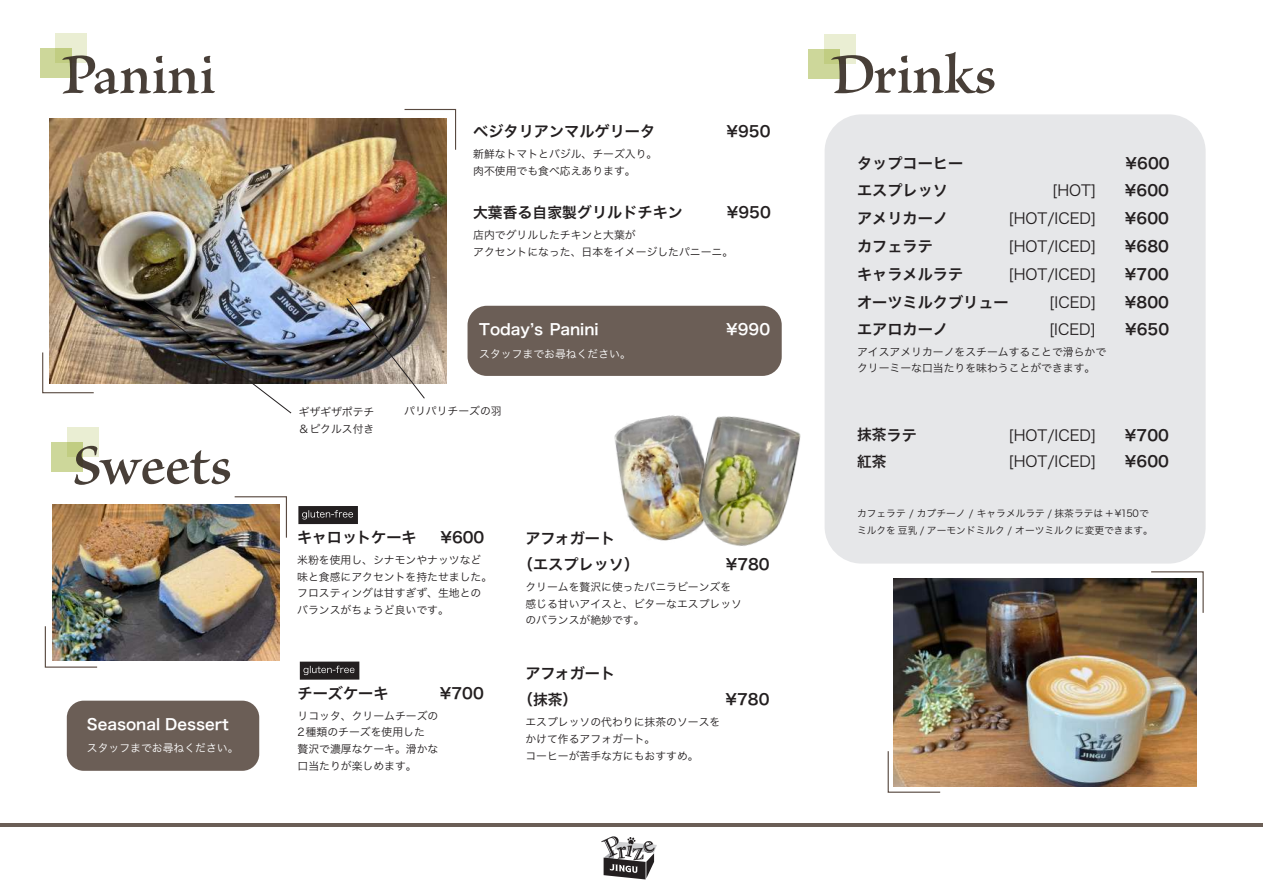
<style>
.page{position:relative;width:1263px;height:893px;background:#fff}
.page>*{position:absolute;margin:0;border:0;box-sizing:border-box;transform-origin:0 0}
.t1{font:600 59.55px "Brioso Pro";color:#31271f}
.t2{font:15.15px/26.5px "Hira Kaku Pro N W6";color:#231f20}
.t3{font:15.15px "Hira Kaku Pro N W3";color:#231f20}
.t4{font:15.15px "Hira Kaku Pro N W6";color:#fff}
.t5{font:14.7px "Hira Kaku Pro N W6";color:#231f20}
.t6{font:10.8px/16.8px "Hira Kaku Pro N W3";color:#231f20}
.t7{font:10.8px "Hira Kaku Pro N W3";color:#fff}
.t8{font:9.75px/17.4px "Hira Kaku Pro N W3";color:#231f20}
.s1{font-size:14.7px}
.s2{font-size:15.15px}
</style>
<div class="page">
<div style="left:824px;top:114px;width:381px;height:450px;background:#e6e7e9;border-radius:37px"></div>
<div style="left:40px;top:48px;width:31px;height:30px;background:#cdd79a"></div>
<svg style="left:56px;top:33px;width:31px;height:30px"></svg>
<div style="left:51px;top:442px;width:32px;height:30px;background:#cdd79a"></div>
<svg style="left:67px;top:427px;width:32px;height:30px"></svg>
<div style="left:808px;top:49px;width:32px;height:30px;background:#cdd79a"></div>
<svg style="left:824px;top:34px;width:31px;height:30px"></svg>
<svg style="left:403px;top:108px;width:54px;height:43px"></svg>
<svg style="left:42px;top:351px;width:52px;height:43px"></svg>
<img style="left:50px;top:119px;width:396px;height:265px">
<svg style="left:44px;top:626px;width:54px;height:42px"></svg>
<svg style="left:234px;top:496px;width:53px;height:42px"></svg>
<img style="left:52px;top:504px;width:228px;height:157px">
<svg style="left:601px;top:836px;width:56px;height:43px"></svg>
<img style="left:142px;top:299px;width:150px;height:115px">
<img style="left:345px;top:297px;width:81px;height:102px">
<img style="left:614px;top:415px;width:54px;height:126px">
<img style="left:668px;top:415px;width:133px;height:131px">
<svg style="left:1151px;top:571px;width:53px;height:43px"></svg>
<svg style="left:887px;top:750px;width:54px;height:43px"></svg>
<img style="left:894px;top:578px;width:302px;height:208px">
<hr style="left:0;top:823px;width:1263px;height:4px;background:#6b5e56">
<div style="left:467px;top:306px;width:315px;height:70px;background:#6b5e56;border-radius:19px"></div>
<div style="left:67px;top:701px;width:192px;height:70px;background:#6b5e56;border-radius:17px"></div>
<div style="left:300px;top:662px;width:59px;height:18px;background:#231f20"></div>
<svg style="left:303px;top:666px;width:51px;height:9px"></svg>
<div style="left:298px;top:506px;width:60px;height:18px;background:#231f20"></div>
<svg style="left:302px;top:510px;width:51px;height:9px"></svg>
<h1 class="t1" style="left:62px;top:43px;width:155px">Panini</h1>
<h1 class="t1" style="left:831px;top:42px;width:166px">Drinks</h1>
<h1 class="t1" style="left:72px;top:433px;width:161px">Sweets</h1>
<h2 class="t4" style="left:87px;top:710px;width:143px">Seasonal Dessert</h2>
<p class="t7" style="left:87px;top:739px;width:153px">スタッフまでお尋ねください。</p>
<h2 class="t2" style="left:473px;top:118px;width:183px">ベジタリアンマルゲリータ</h2>
<h2 class="t2" style="left:726px;top:118px;width:46px">¥950</h2>
<p class="t6" style="left:473px;top:145px;width:186px">新鮮なトマトとバジル、チーズ入り。肉不使用でも食べ応えあります。</p>
<h2 class="t2" style="left:473px;top:199px;width:211px"><span class="s1">大葉香</span>る<span class="s1">自家製</span>グリルドチキン</h2>
<h2 class="t2" style="left:707px;top:199px;width:65px">　 ¥950</h2>
<p class="t6" style="left:473px;top:226px;width:261px">店内でグリルしたチキンと大葉が<br>アクセントになった、日本をイメージしたパニーニ。</p>
<h2 class="t4" style="left:479px;top:316px;width:121px">Todayʼs Panini</h2>
<h2 class="t4" style="left:726px;top:316px;width:46px">¥990</h2>
<p class="t7" style="left:479px;top:344px;width:153px">スタッフまでお尋ねください。</p>
<p class="t6" style="left:299px;top:403px;width:77px">ギザギザポテチ＆ピクルス付き</p>
<p class="t6" style="left:404px;top:402px;width:99px">パリパリチーズの羽</p>
<h2 class="t2" style="left:297px;top:524px;width:121px">キャロットケーキ</h2>
<h2 class="t2" style="left:440px;top:524px;width:46px">¥600</h2>
<p class="t6" style="left:297px;top:551px;width:196px">米粉を使用し、シナモンやナッツなど味と食感にアクセントを持たせました。フロスティングは甘すぎず、生地とのバランスがちょうど良いです。</p>
<h2 class="t2" style="left:298px;top:679px;width:92px">チーズケーキ</h2>
<h2 class="t2" style="left:425px;top:679px;width:61px">　¥700</h2>
<p class="t6" style="left:298px;top:706px;width:142px">リコッタ、クリームチーズの<br>2種類のチーズを使用した<br>贅沢で濃厚なケーキ。滑かな口当たりが楽しめます。</p>
<h2 class="t2" style="left:518px;top:524px;width:123px;text-indent:8px">アフォガート<br>（エスプレッソ）</h2>
<h2 class="t2" style="left:726px;top:551px;width:46px">¥780</h2>
<p class="t6" style="left:525px;top:578px;width:218px">クリームを贅沢に使ったバニラビーンズを感じる甘いアイスと、ビターなエスプレッソのバランスが絶妙です。</p>
<h2 class="t2" style="left:518px;top:659px;width:99px;text-indent:8px">アフォガート（<span class="s1">抹茶</span>）</h2>
<h2 class="t2" style="left:725px;top:686px;width:46px">¥780</h2>
<p class="t6" style="left:525px;top:713px;width:196px">エスプレッソの代わりに抹茶のソースをかけて作るアフォガート。<br>コーヒーが苦手な方にもおすすめ。</p>
<h2 class="t2" style="left:857px;top:149px;width:108px">タップコーヒー</h2>
<h2 class="t2" style="left:1125px;top:149px;width:46px">¥600</h2>
<h2 class="t2" style="left:857px;top:177px;width:92px">エスプレッソ</h2>
<h2 class="t3" style="left:1052px;top:177px;width:46px">[HOT]</h2>
<h2 class="t2" style="left:1125px;top:177px;width:46px">¥600</h2>
<h2 class="t2" style="left:857px;top:205px;width:92px">アメリカーノ</h2>
<h2 class="t3" style="left:1008px;top:205px;width:89px">[HOT/ICED]</h2>
<h2 class="t2" style="left:1125px;top:205px;width:46px">¥600</h2>
<h2 class="t2" style="left:857px;top:232px;width:77px">カフェラテ</h2>
<h2 class="t3" style="left:1008px;top:233px;width:89px">[HOT/ICED]</h2>
<h2 class="t2" style="left:1125px;top:232px;width:46px">¥680</h2>
<h2 class="t2" style="left:857px;top:260px;width:108px">キャラメルラテ</h2>
<h2 class="t3" style="left:1008px;top:261px;width:89px">[HOT/ICED]</h2>
<h2 class="t2" style="left:1125px;top:260px;width:46px">¥700</h2>
<h2 class="t2" style="left:857px;top:288px;width:153px">オーツミルクブリュー</h2>
<h2 class="t3" style="left:1049px;top:288px;width:48px">[ICED]</h2>
<h2 class="t2" style="left:1125px;top:288px;width:46px">¥800</h2>
<h2 class="t2" style="left:857px;top:315px;width:92px">エアロカーノ</h2>
<h2 class="t3" style="left:1049px;top:316px;width:48px">[ICED]</h2>
<h2 class="t2" style="left:1125px;top:315px;width:46px">¥650</h2>
<p class="t6" style="left:857px;top:342px;width:251px">アイスアメリカーノをスチームすることで滑らかでクリーミーな口当たりを味わうことができます。</p>
<h3 class="t5" style="left:857px;top:422px;width:61px">抹茶<span class="s2">ラテ</span></h3>
<h2 class="t3" style="left:1008px;top:421px;width:89px">[HOT/ICED]</h2>
<h2 class="t2" style="left:1125px;top:421px;width:46px">¥700</h2>
<h3 class="t5" style="left:857px;top:448px;width:31px">紅茶</h3>
<h2 class="t3" style="left:1008px;top:448px;width:89px">[HOT/ICED]</h2>
<h2 class="t2" style="left:1125px;top:448px;width:46px">¥600</h2>
<p class="t8" style="left:857px;top:504px;width:297px">カフェラテ / カプチーノ / キャラメルラテ / 抹茶ラテは＋¥150でミルクを豆乳 / アーモンドミルク / オーツミルクに変更できます。</p>
</div>
